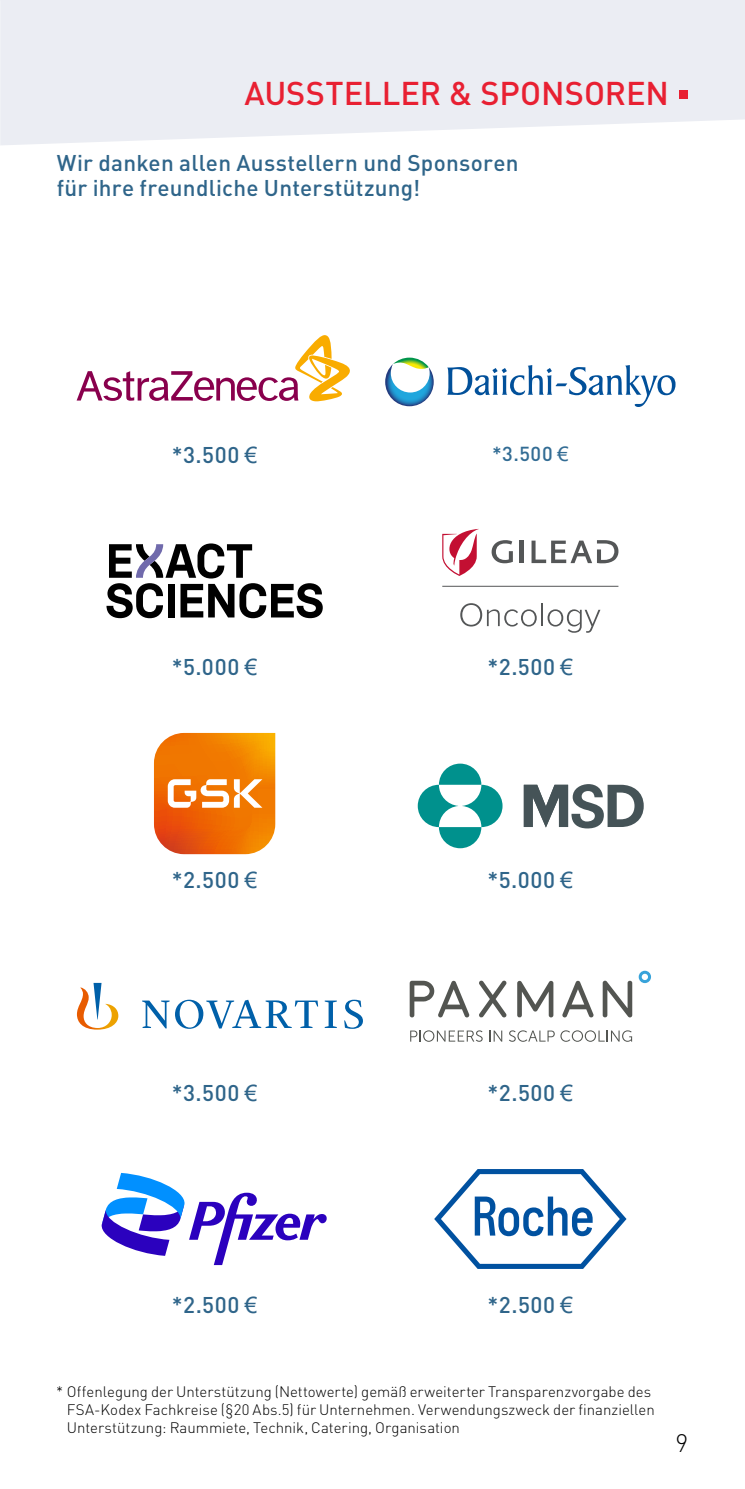
<style>
.page{position:relative;width:745px;height:1489px;background:#fff}
.page>*{position:absolute;margin:0;border:0;box-sizing:border-box;transform-origin:0 0}
.t1{font:500 32.5px "DIN";letter-spacing:-.005em;color:#e82032}
.t2{font:300 25px "DIN";color:#000}
.t3{font:500 22.5px/25px "DIN";letter-spacing:.015em;color:#2f658a}
.t4{font:500 20px "DIN";color:#326c94}
.t5{font:300 15px/18px "DIN";color:#000}
.s1{font-family:"Arial";font-weight:400}
</style>
<div class="page">
<svg style="left:1px;top:0;width:743px;height:145px;background:#eceef3"></svg>
<hr style="left:0;top:0;width:1px;height:1488px;background:#212423">
<img style="left:0;top:343px;width:1px;height:539px">
<svg style="left:77px;top:335px;width:273px;height:66px"></svg>
<svg style="left:439px;top:763px;width:42px;height:21px"></svg>
<svg style="left:438px;top:827px;width:43px;height:21px"></svg>
<svg style="left:417px;top:784px;width:41px;height:43px"></svg>
<svg style="left:462px;top:784px;width:40px;height:43px"></svg>
<svg style="left:523px;top:784px;width:120px;height:44px"></svg>
<svg style="left:460px;top:603px;width:140px;height:29px"></svg>
<svg style="left:491px;top:540px;width:21px;height:23px"></svg>
<hr style="left:519px;top:540px;width:4px;height:23px;background:#545657">
<svg style="left:531px;top:540px;width:87px;height:23px"></svg>
<svg style="left:442px;top:529px;width:36px;height:47px"></svg>
<hr style="left:442px;top:586px;width:176px;height:1px;background:#545657">
<svg style="left:154px;top:733px;width:121px;height:121px;background:#f18422"></svg>
<svg style="left:77px;top:982px;width:286px;height:47px"></svg>
<svg style="left:434px;top:1169px;width:192px;height:99px"></svg>
<svg style="left:101px;top:1172px;width:226px;height:92px"></svg>
<svg style="left:385px;top:357px;width:48px;height:49px"></svg>
<svg style="left:447px;top:365px;width:228px;height:42px"></svg>
<div style="left:679px;top:90px;width:8px;height:9px;background:#e82032"></div>
<svg style="left:106px;top:543px;width:216px;height:75px"></svg>
<svg style="left:409px;top:980px;width:60px;height:37px"></svg>
<svg style="left:479px;top:980px;width:27px;height:37px"></svg>
<svg style="left:517px;top:980px;width:36px;height:37px"></svg>
<svg style="left:562px;top:980px;width:31px;height:37px"></svg>
<svg style="left:602px;top:980px;width:29px;height:37px"></svg>
<svg style="left:638px;top:970px;width:12px;height:13px"></svg>
<svg style="left:410px;top:1030px;width:72px;height:11px"></svg>
<svg style="left:489px;top:1030px;width:13px;height:11px"></svg>
<svg style="left:509px;top:1030px;width:45px;height:11px"></svg>
<svg style="left:560px;top:1030px;width:71px;height:11px"></svg>
<h1 class="t1" style="left:244px;top:72px;width:426px">AUSSTELLER &amp; SPONSOREN</h1>
<h3 class="t3" style="left:57px;top:150px;width:463px">Wir danken allen Ausstellern und Sponsoren für ihre freundliche Unterstützung!</h3>
<h3 class="t3" style="left:172px;top:441px;width:87px">*3.500 <span class="s1">€</span></h3>
<h3 class="t4" style="left:492px;top:441px;width:78px">*3.500 <span class="s1">€</span></h3>
<h3 class="t3" style="left:172px;top:653px;width:87px">*5.000 <span class="s1">€</span></h3>
<h3 class="t3" style="left:487px;top:653px;width:87px">*2.500 <span class="s1">€</span></h3>
<h3 class="t3" style="left:172px;top:866px;width:87px">*2.500 <span class="s1">€</span></h3>
<h3 class="t3" style="left:487px;top:866px;width:87px">*5.000 <span class="s1">€</span></h3>
<h3 class="t3" style="left:172px;top:1079px;width:87px">*3.500 <span class="s1">€</span></h3>
<h3 class="t3" style="left:487px;top:1079px;width:87px">*2.500 <span class="s1">€</span></h3>
<h3 class="t3" style="left:172px;top:1291px;width:87px">*2.500 <span class="s1">€</span></h3>
<h3 class="t3" style="left:487px;top:1291px;width:87px">*2.500 <span class="s1">€</span></h3>
<p class="t5" style="left:67px;top:1382px;width:589px;text-indent:-10px">* Offenlegung der Unterstützung (Nettowerte) gemäß erweiterter Transparenzvorgabe des<br>FSA-Kodex Fachkreise (§20 Abs.5) für Unternehmen. Verwendungszweck der finanziellen<br>Unterstützung: Raummiete, Technik, Catering, Organisation</p>
<h2 class="t2" style="left:675px;top:1427px;width:14px">9</h2>
</div>
